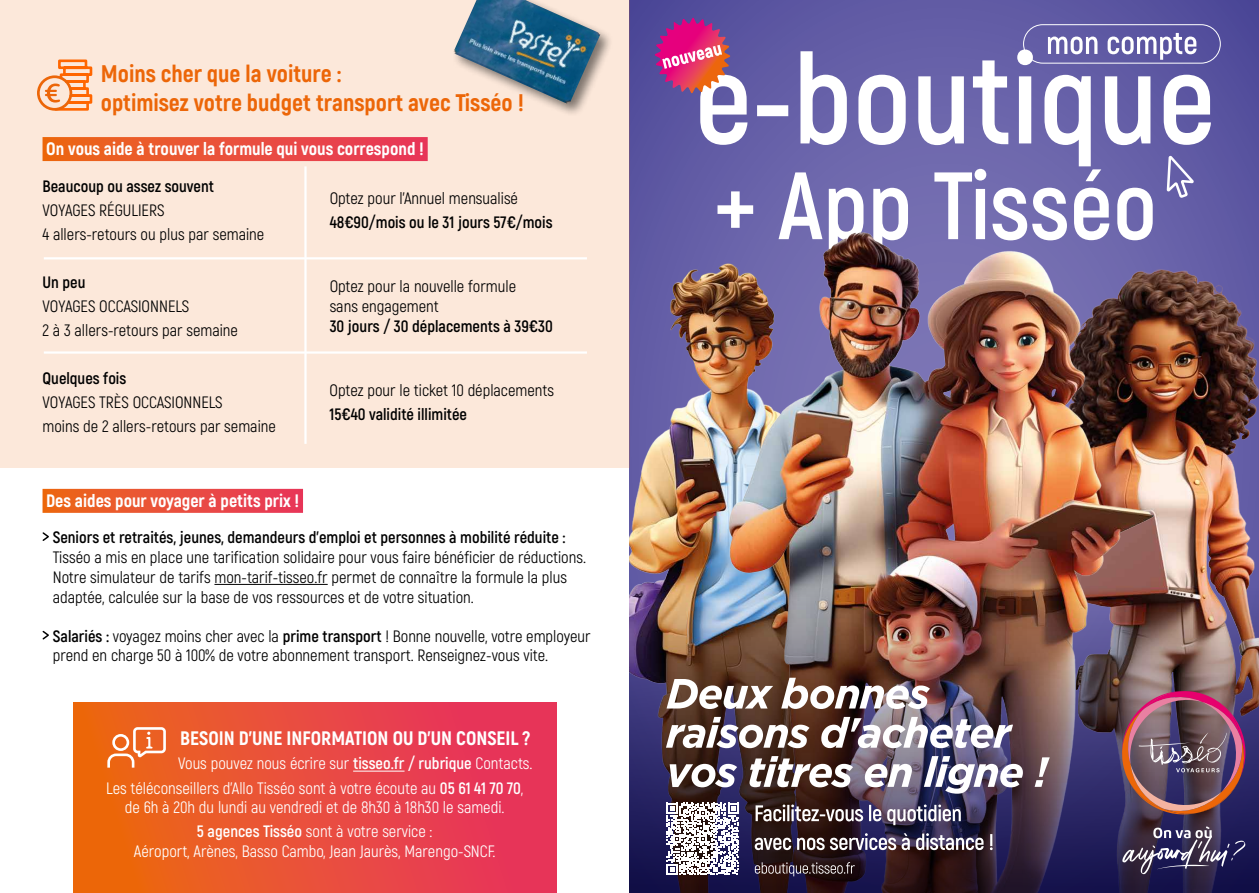
<style>
.page{position:relative;width:1259px;height:893px;background:#fff}
.page>*{position:absolute;margin:0;border:0;box-sizing:border-box;transform-origin:0 0}
.t1{font:800 24px/28.8px "Akrobat";color:#ec6608}
.t2{font:800 19.5px "Akrobat";color:#fff}
.t3{font:800 18px "Akrobat";color:#fff}
.t4{font:16.5px/19.8px "Akrobat";color:#000}
.t5{font:16.5px/24px "Akrobat";color:#fff}
.t6{font:700 16.5px "Akrobat";color:#000}
.s1{font-weight:700}
</style>
<div class="page">
<div style="left:73px;top:703px;width:483px;height:190px;background:linear-gradient(to right,#ec6b0e,#e72f66)"></div>
<div style="left:43px;top:489px;width:260px;height:24px;background:linear-gradient(to right,#ec6816,#e7365d)"></div>
<svg style="left:629px;top:0;width:630px;height:258px;background:#5b55a0"></svg>
<svg style="left:700px;top:49px;width:511px;height:117px;fill:#6b65ab"></svg>
<svg style="left:1166px;top:156px;width:27px;height:33px"></svg>
<svg style="left:654px;top:18px;width:76px;height:76px;background:#be4b83"></svg>
<svg style="left:717px;top:169px;width:435px;height:53px"></svg>
<img style="left:987px;top:189px;width:272px;height:394px">
<svg style="left:1048px;top:33px;width:148px;height:27px"></svg>
<div style="left:1023px;top:24px;width:197px;height:40px;border:1px solid #fff;border-radius:19px"></div>
<img style="left:635px;top:222px;width:553px;height:361px">
<img style="left:629px;top:583px;width:630px;height:310px">
<img style="left:1117px;top:691px;width:130px;height:128px">
<svg style="left:1122px;top:826px;width:123px;height:48px;background:#4d4668"></svg>
<svg style="left:754px;top:833px;width:238px;height:17px"></svg>
<svg style="left:755px;top:804px;width:206px;height:21px"></svg>
<img style="left:669px;top:756px;width:380px;height:38px">
<img style="left:666px;top:717px;width:347px;height:31px">
<svg style="left:666px;top:678px;width:264px;height:31px"></svg>
<svg style="left:666px;top:803px;width:73px;height:72px"></svg>
<svg style="left:755px;top:862px;width:100px;height:14px"></svg>
<div style="left:0;top:0;width:629px;height:468px;background:#fce8da"></div>
<hr style="left:304px;top:166px;width:3px;height:278px;background:#fff">
<hr style="left:44px;top:257px;width:543px;height:2px;background:#fff">
<hr style="left:44px;top:351px;width:543px;height:3px;background:#fff">
<div style="left:452px;top:0;width:161px;height:118px;background:#000;opacity:.5"></div>
<img style="left:453px;top:0;width:148px;height:105px">
<div style="left:43px;top:137px;width:385px;height:24px;background:linear-gradient(to right,#ec6815,#e7365e)"></div>
<hr style="left:353px;top:771px;width:51px;height:1px;background:#fff">
<hr style="left:214px;top:584px;width:114px;height:1px;background:#000">
<svg style="left:42px;top:532px;width:7px;height:9px"></svg>
<svg style="left:42px;top:630px;width:7px;height:10px"></svg>
<svg style="left:37px;top:59px;width:56px;height:52px"></svg>
<svg style="left:106px;top:726px;width:61px;height:44px;background:#ef824a"></svg>
<h1 class="t1" style="left:101px;top:59px;width:425px">Moins cher que la voiture :<br>optimisez votre budget transport avec Tisséo !</h1>
<p class="t3" style="left:46px;top:137px;width:379px">On vous aide à trouver la formule qui vous correspond !</p>
<p class="t6" style="left:43px;top:176px;width:173px">Beaucoup ou assez souvent</p>
<p class="t4" style="left:43px;top:199px;width:223px;line-height:24px">VOYAGES RÉGULIERS<br>4 allers-retours ou plus par semaine</p>
<p class="t6" style="left:43px;top:272px;width:44px">Un peu</p>
<p class="t4" style="left:43px;top:294px;width:197px;line-height:24px">VOYAGES OCCASIONNELS<br>2 à 3 allers-retours par semaine</p>
<p class="t6" style="left:43px;top:368px;width:85px">Quelques fois</p>
<p class="t4" style="left:43px;top:390px;width:235px;line-height:24px">VOYAGES TRÈS OCCASIONNELS<br>moins de 2 allers-retours par semaine</p>
<p class="t3" style="left:46px;top:489px;width:254px">Des aides pour voyager à petits prix !</p>
<p class="t4" style="left:330px;top:189px;width:190px">Optez pour l’Annuel mensualisé</p>
<p class="t6" style="left:330px;top:212px;width:224px">48€90/mois ou le 31 jours 57€/mois</p>
<p class="t4" style="left:330px;top:277px;width:188px">Optez pour la nouvelle formule sans engagement</p>
<p class="t6" style="left:330px;top:316px;width:224px">30 jours / 30 déplacements à 39€30</p>
<p class="t4" style="left:330px;top:380px;width:226px">Optez pour le ticket 10 déplacements</p>
<p class="t6" style="left:330px;top:404px;width:139px">15€40 validité illimitée</p>
<p class="t6" style="left:53px;top:527px;width:514px">Seniors et retraités, jeunes, demandeurs d’emploi et personnes à mobilité réduite :</p>
<p class="t4" style="left:53px;top:547px;width:535px">Tisséo a mis en place une tarification solidaire pour vous faire bénéficier de réductions.<br>Notre simulateur de tarifs mon-tarif-tisseo.fr permet de connaître la formule la plus adaptée, calculée sur la base de vos ressources et de votre situation.</p>
<p class="t4" style="left:53px;top:626px;width:539px"><span class="s1">Salariés :</span> voyagez moins cher avec la <span class="s1">prime transport</span> ! Bonne nouvelle, votre employeur prend en charge 50 à 100% de votre abonnement transport. Renseignez-vous vite.</p>
<p class="t2" style="left:180px;top:726px;width:351px">BESOIN D’UNE INFORMATION OU D’UN CONSEIL ?</p>
<p class="t5" style="left:106px;top:752px;width:428px;text-indent:72px">Vous pouvez nous écrire sur <span class="s1">tisseo.fr / rubrique</span> Contacts.<br>Les téléconseillers d’Allo Tisséo sont à votre écoute au <span class="s1">05 61 41 70 70</span>,</p>
<p class="t5" style="left:125px;top:796px;width:381px;text-align:center">de 6h à 20h du lundi au vendredi et de 8h30 à 18h30 le samedi.<br><span class="s1">5 agences Tisséo</span> sont à votre service :</p>
<p class="t5" style="left:134px;top:839px;width:363px">Aéroport, Arènes, Basso Cambo, Jean Jaurès, Marengo-SNCF.</p>
</div>
